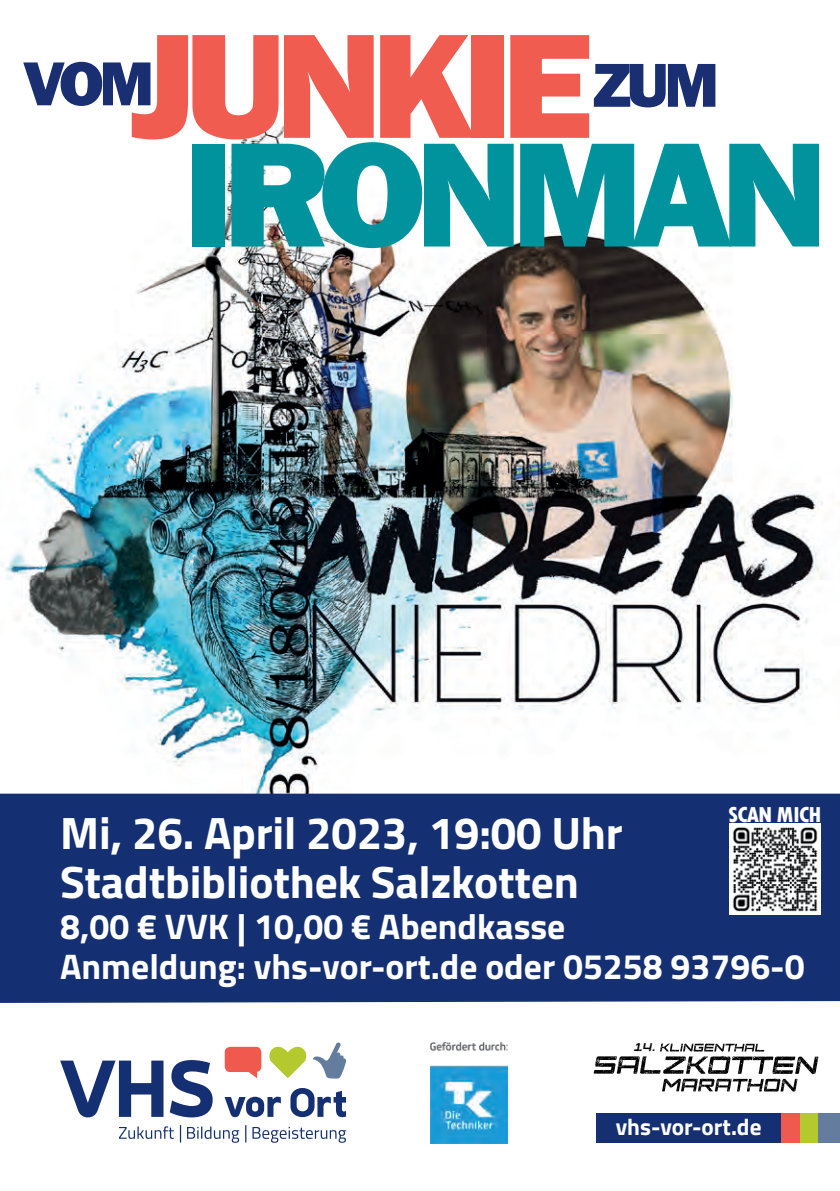
<style>
.page{position:relative;width:840px;height:1191px;background:#fff}
.page>*{position:absolute;margin:0;border:0;box-sizing:border-box;transform-origin:0 0}
.t1{font:800 154.2px "Franklin Gothic";letter-spacing:-.075em;color:#00939d}
.t2{font:800 154.2px "Franklin Gothic";letter-spacing:-.075em;color:#f15c51}
.t3{font:800 64.2px "Franklin Gothic";letter-spacing:-.075em;color:#1a2e72}
.t4{font:700 45.4px/48.2px "Titillium";letter-spacing:-.005em;color:#fff}
.t5{font:700 35.6px/39.8px "Titillium";color:#fff}
.t6{font:700 23.2px "Titillium";color:#fff}
.t7{font:800 condensed 22.6px "Tw Cen";letter-spacing:-.035em;color:#fff}
</style>
<div class="page">
<img style="left:1px;top:117px;width:822px;height:676px">
<div style="left:0;top:793px;width:839px;height:210px;background:#142f72"></div>
<svg style="left:119px;top:1125px;width:227px;height:17px"></svg>
<svg style="left:224px;top:1046px;width:37px;height:32px"></svg>
<svg style="left:313px;top:1042px;width:33px;height:37px"></svg>
<svg style="left:60px;top:1060px;width:103px;height:57px"></svg>
<svg style="left:170px;top:1060px;width:42px;height:57px"></svg>
<svg style="left:269px;top:1046px;width:37px;height:32px"></svg>
<svg style="left:290px;top:1088px;width:56px;height:29px"></svg>
<svg style="left:224px;top:1096px;width:57px;height:21px"></svg>
<div style="left:780px;top:1113px;width:19px;height:30px;background:#f0594e"></div>
<div style="left:799px;top:1113px;width:19px;height:30px;background:#b3c92e"></div>
<div style="left:818px;top:1113px;width:21px;height:30px;background:#647d9e"></div>
<div style="left:596px;top:1113px;width:184px;height:30px;background:#142f72"></div>
<img style="left:728px;top:823px;width:91px;height:91px">
<img style="left:430px;top:1042px;width:77px;height:101px">
<svg style="left:593px;top:1043px;width:224px;height:49px"></svg>
<h1 class="t2" style="left:131px;top:-14px;width:463px">JUNKIE</h1>
<h2 class="t3" style="left:23px;top:42px;width:133px">VOM</h2>
<h2 class="t3" style="left:592px;top:44px;width:128px">ZUM</h2>
<h1 class="t1" style="left:183px;top:95px;width:645px">IRONMAN</h1>
<p class="t7" style="left:727px;top:801px;width:95px">SCAN MICH</p>
<p class="t4" style="left:60px;top:807px;width:564px">Mi, 26. April 2023, 19:00 Uhr<br>Stadtbibliothek Salzkotten</p>
<p class="t5" style="left:60px;top:905px;width:745px">8,00 € VVK | 10,00 € Abendkasse<br>Anmeldung: vhs-vor-ort.de oder 05258 93796-0</p>
<p class="t6" style="left:615px;top:1109px;width:147px">vhs-vor-ort.de</p>
</div>
